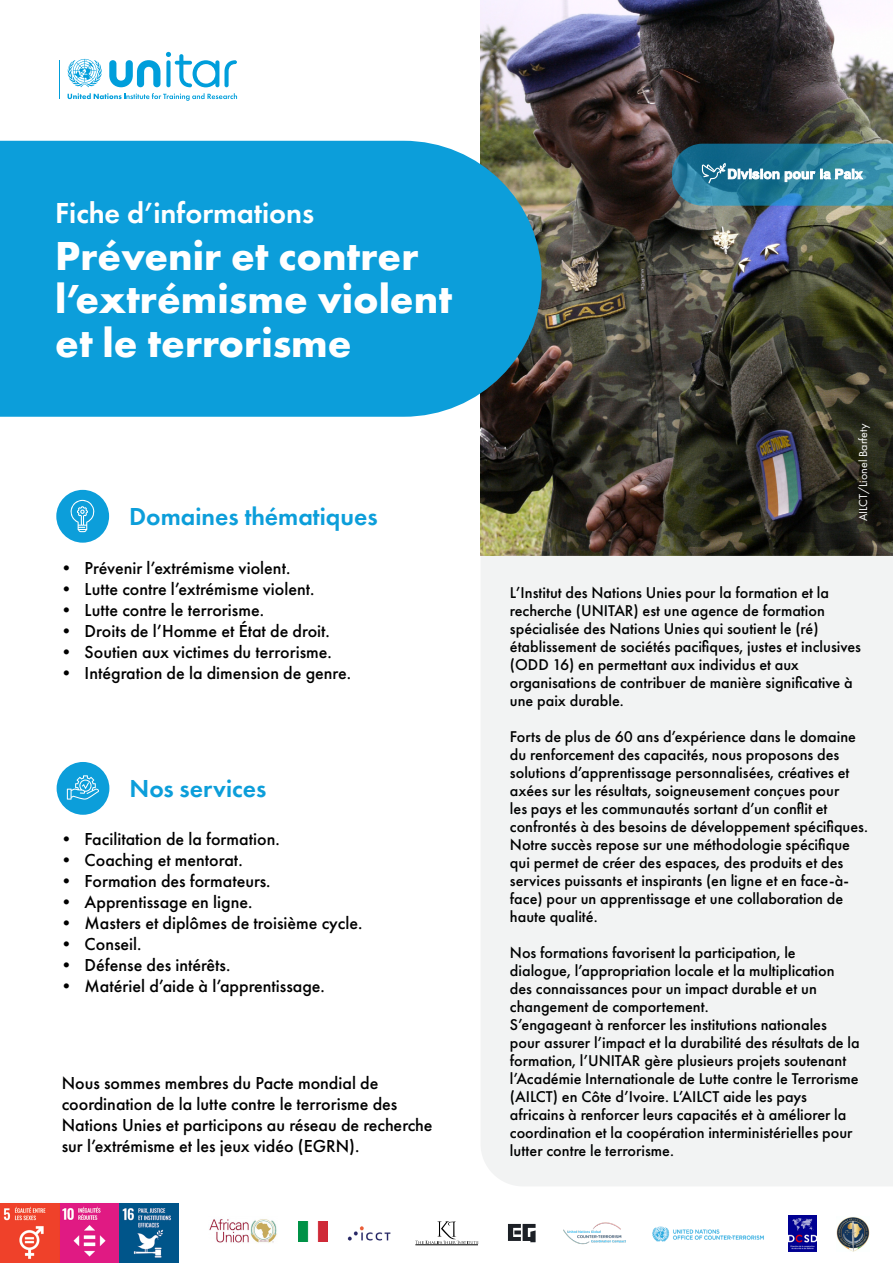
<style>
.page{position:relative;width:893px;height:1263px;background:#fff}
.page>*{position:absolute;margin:0;border:0;box-sizing:border-box;transform-origin:0 0}
.t1{font:700 42px/43.5px "Futura PT";color:#fff}
.t2{font:600 30px "Futura PT";color:#fff}
.t3{font:600 25.5px "Futura PT";color:#0c9eda}
.t4{font:500 18px "Futura PT";color:#000}
.t5{font:500 18px/21px "Futura PT";color:#000101}
.t6{font:500 16.2px/18px "Futura PT";color:#000101}
.t7{font:12px "Futura PT";color:#fff}
</style>
<div class="page">
<img style="left:480px;top:0;width:413px;height:556px">
<img style="left:652px;top:1226px;width:112px;height:16px">
<img style="left:209px;top:1219px;width:68px;height:24px">
<img style="left:347px;top:1226px;width:44px;height:15px">
<svg style="left:415px;top:1221px;width:63px;height:23px"></svg>
<hr style="left:415px;top:1244px;width:63px;height:1px;background:#000">
<img style="left:563px;top:1222px;width:63px;height:23px">
<svg style="left:508px;top:1224px;width:28px;height:18px"></svg>
<img style="left:133px;top:1203px;width:46px;height:60px">
<div style="left:55px;top:1199px;width:78px;height:64px;background:#056fa1;opacity:.3"></div>
<img style="left:789px;top:1216px;width:27px;height:35px">
<img style="left:837px;top:1217px;width:32px;height:34px">
<img style="left:0;top:1203px;width:59px;height:60px">
<img style="left:298px;top:1222px;width:30px;height:19px">
<div style="left:481px;top:556px;width:412px;height:630px;background:#f2f3f3"></div>
<svg style="left:68px;top:93px;width:169px;height:8px"></svg>
<svg style="left:67px;top:59px;width:35px;height:28px"></svg>
<svg style="left:166px;top:52px;width:71px;height:35px"></svg>
<svg style="left:109px;top:60px;width:51px;height:27px"></svg>
<hr style="left:60px;top:60px;width:1px;height:39px;background:#009edb">
<div style="left:0;top:141px;width:542px;height:276px;background:#0c9eda"></div>
<div style="left:56px;top:490px;width:53px;height:53px;background:#0c9eda;border-radius:50%"></div>
<div style="left:57px;top:762px;width:52px;height:53px;background:#0c9eda;border-radius:50%"></div>
<svg style="left:70px;top:500px;width:25px;height:32px"></svg>
<svg style="left:67px;top:775px;width:32px;height:25px"></svg>
<svg style="left:672px;top:144px;width:221px;height:62px;background:#3987a2"></svg>
<h2 class="t2" style="left:55px;top:194px;width:261px">Fiche d’informations</h2>
<h1 class="t1" style="left:55px;top:233px;width:398px">Prévenir et contrer l’extrémisme violent et le terrorisme</h1>
<h3 class="t3" style="left:129px;top:501px;width:250px">Domaines thématiques</h3>
<p class="t4" style="left:58px;top:557px;width:234px">• Prévenir l’extrémisme violent.</p>
<p class="t4" style="left:58px;top:578px;width:258px">• Lutte contre l’extrémisme violent.</p>
<p class="t4" style="left:58px;top:599px;width:208px">• Lutte contre le terrorisme.</p>
<p class="t4" style="left:58px;top:620px;width:274px">• Droits de l’Homme et État de droit.</p>
<p class="t4" style="left:58px;top:641px;width:276px">• Soutien aux victimes du terrorisme.</p>
<p class="t4" style="left:58px;top:662px;width:295px">• Intégration de la dimension de genre.</p>
<h3 class="t3" style="left:130px;top:773px;width:138px">Nos services</h3>
<p class="t4" style="left:58px;top:828px;width:224px">• Facilitation de la formation.</p>
<p class="t4" style="left:58px;top:849px;width:186px">• Coaching et mentorat.</p>
<p class="t4" style="left:58px;top:870px;width:214px">• Formation des formateurs.</p>
<p class="t4" style="left:58px;top:891px;width:196px">• Apprentissage en ligne.</p>
<p class="t4" style="left:58px;top:912px;width:306px">• Masters et diplômes de troisième cycle.</p>
<p class="t4" style="left:58px;top:933px;width:85px">• Conseil.</p>
<p class="t4" style="left:58px;top:954px;width:174px">• Défense des intérêts.</p>
<p class="t4" style="left:58px;top:975px;width:269px">• Matériel d’aide à l’apprentissage.</p>
<p class="t5" style="left:62px;top:1073px;width:372px">Nous sommes membres du Pacte mondial de coordination de la lutte contre le terrorisme des Nations Unies et participons au réseau de recherche sur l’extrémisme et les jeux vidéo (EGRN).</p>
<p class="t7" style="left:856px;top:521px;width:99px;rotate:-90deg">AILCT/Lionel Barfety</p>
<p class="t6" style="left:510px;top:584px;width:353px">L’Institut des Nations Unies pour la formation et la recherche (UNITAR) est une agence de formation spécialisée des Nations Unies qui soutient le (ré) établissement de sociétés pacifiques, justes et inclusives (ODD 16) en permettant aux individus et aux organisations de contribuer de manière significative à une paix durable.</p>
<p class="t6" style="left:510px;top:728px;width:360px">Forts de plus de 60 ans d’expérience dans le domaine du renforcement des capacités, nous proposons des solutions d’apprentissage personnalisées, créatives et axées sur les résultats, soigneusement conçues pour<br>les pays et les communautés sortant d’un conflit et confrontés à des besoins de développement spécifiques.<br>Notre succès repose sur une méthodologie spécifique qui permet de créer des espaces, des produits et des services puissants et inspirants (en ligne et en face-à&shy;face) pour un apprentissage et une collaboration de haute qualité.</p>
<p class="t6" style="left:510px;top:944px;width:351px">Nos formations favorisent la participation, le dialogue, l’appropriation locale et la multiplication des connaissances pour un impact durable et un changement de comportement.<br>S’engageant à renforcer les institutions nationales pour assurer l’impact et la durabilité des résultats de la formation, l’UNITAR gère plusieurs projets soutenant l’Académie Internationale de Lutte contre le Terrorisme (AILCT) en Côte d’Ivoire. L’AILCT aide les pays africains à renforcer leurs capacités et à améliorer la coordination et la coopération interministérielles pour lutter contre le terrorisme.</p>
</div>
